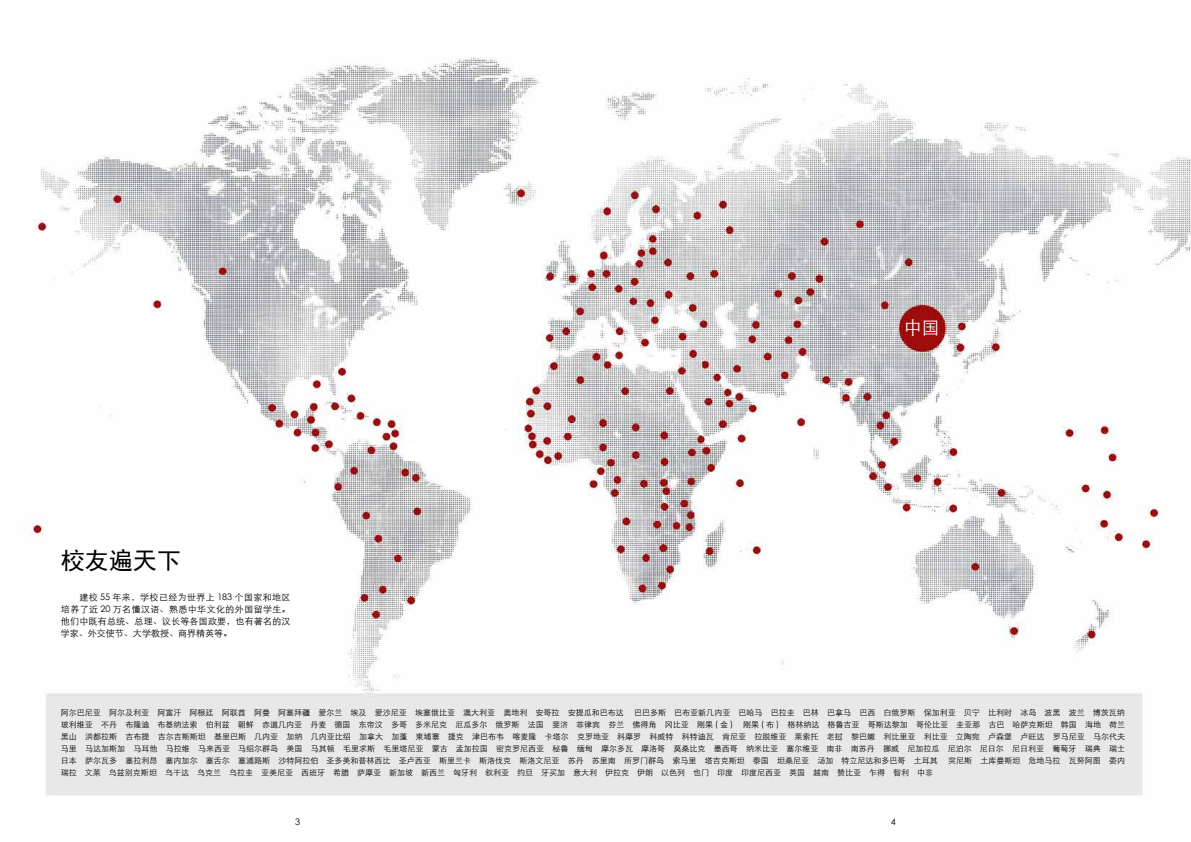
<style>
.page{position:relative;width:1191px;height:842px;background:#fff}
.page>*{position:absolute;margin:0;border:0;box-sizing:border-box;transform-origin:0 0}
.t1{font:24px "Sim Hei";color:#000}
.t2{font:18px "ST Xihei";color:#fff}
.t3{font:9px/12px "ST Xihei";letter-spacing:.025em;color:#000;text-align:justify}
.t4{font:8px/12px "ST Xihei";color:#000}
</style>
<div class="page">
<img style="left:30px;top:57px;width:1161px;height:739px">
<h1 class="t1" style="left:61px;top:548px;width:121px">校友遍天下</h1>
<p class="t3" style="left:61px;top:590px;width:231px;text-indent:18px">建校 55 年来，学校已经为世界上 183 个国家和地区培养了近 20 万名懂汉语、熟悉中华文化的外国留学生。他们中既有总统、总理、议长等各国政要，也有著名的汉学家、外交使节、大学教授、商界精英等。</p>
<h2 class="t2" style="left:904px;top:314px;width:37px">中国</h2>
<p class="t4" style="left:61px;top:706px;width:564px">阿尔巴尼亚 阿尔及利亚 阿富汗 阿根廷 阿联酋 阿曼 阿塞拜疆 爱尔兰 埃及 爱沙尼亚 埃塞俄比亚 澳大利亚 奥地利 安哥拉 安提瓜和巴布达</p>
<p class="t4" style="left:61px;top:706px;width:1065px;text-indent:573px">巴巴多斯 巴布亚新几内亚 巴哈马 巴拉圭 巴林 巴拿马 巴西 白俄罗斯 保加利亚 贝宁 比利时 冰岛 波黑 波兰 博茨瓦纳玻利维亚 不丹 布隆迪 布基纳法索 伯利兹 朝鲜 赤道几内亚 丹麦 德国 东帝汶 多哥 多米尼克 厄瓜多尔 俄罗斯 法国 斐济 菲律宾 芬兰 佛得角 冈比亚 刚果 ( 金 )</p>
<p class="t4" style="left:61px;top:718px;width:1065px;text-align:justify;text-indent:682px">刚果 ( 布 ) 格林纳达 格鲁吉亚 哥斯达黎加 哥伦比亚 圭亚那 古巴 哈萨克斯坦 韩国 海地 荷兰黑山 洪都拉斯 吉布提 吉尔吉斯斯坦 基里巴斯 几内亚 加纳 几内亚比绍 加拿大 加蓬 柬埔寨 捷克 津巴布韦 喀麦隆 卡塔尔 克罗地亚 科摩罗 科威特 科特迪瓦 肯尼亚 拉脱维亚 莱索托 老挝 黎巴嫩 利比里亚 利比亚 立陶宛 卢森堡 卢旺达 罗马尼亚 马尔代夫马里 马达加斯加 马耳他 马拉维 马来西亚 马绍尔群岛 美国 马其顿 毛里求斯 毛里塔尼亚 蒙古 孟加拉国 密克罗尼西亚 秘鲁 缅甸 摩尔多瓦 摩洛哥 莫桑比克 墨西哥 纳米比亚 塞尔维亚 南非 南苏丹 挪威 尼加拉瓜 尼泊尔 尼日尔 尼日利亚 葡萄牙 瑞典 瑞士日本 萨尔瓦多 塞拉利昂 塞内加尔 塞舌尔 塞浦路斯 沙特阿拉伯 圣多美和普林西比 圣卢西亚 斯里兰卡 斯洛伐克 斯洛文尼亚 苏丹 苏里南 所罗门群岛 索马里 塔吉克斯坦 泰国 坦桑尼亚 汤加 特立尼达和多巴哥 土耳其</p>
<p class="t4" style="left:948px;top:754px;width:178px">突尼斯 土库曼斯坦 危地马拉 瓦努阿图 委内</p>
<p class="t4" style="left:61px;top:766px;width:873px">瑞拉 文莱 乌兹别克斯坦 乌干达 乌克兰 乌拉圭 亚美尼亚 西班牙 希腊 萨摩亚 新加坡 新西兰 匈牙利 叙利亚 约旦 牙买加 意大利 伊拉克 伊朗 以色列 也门 印度 印度尼西亚 英国 越南 赞比亚 乍得 智利 中非</p>
<p class="t3" style="left:295px;top:815px;width:6px">3</p>
<p class="t3" style="left:890px;top:815px;width:6px">4</p>
</div>
